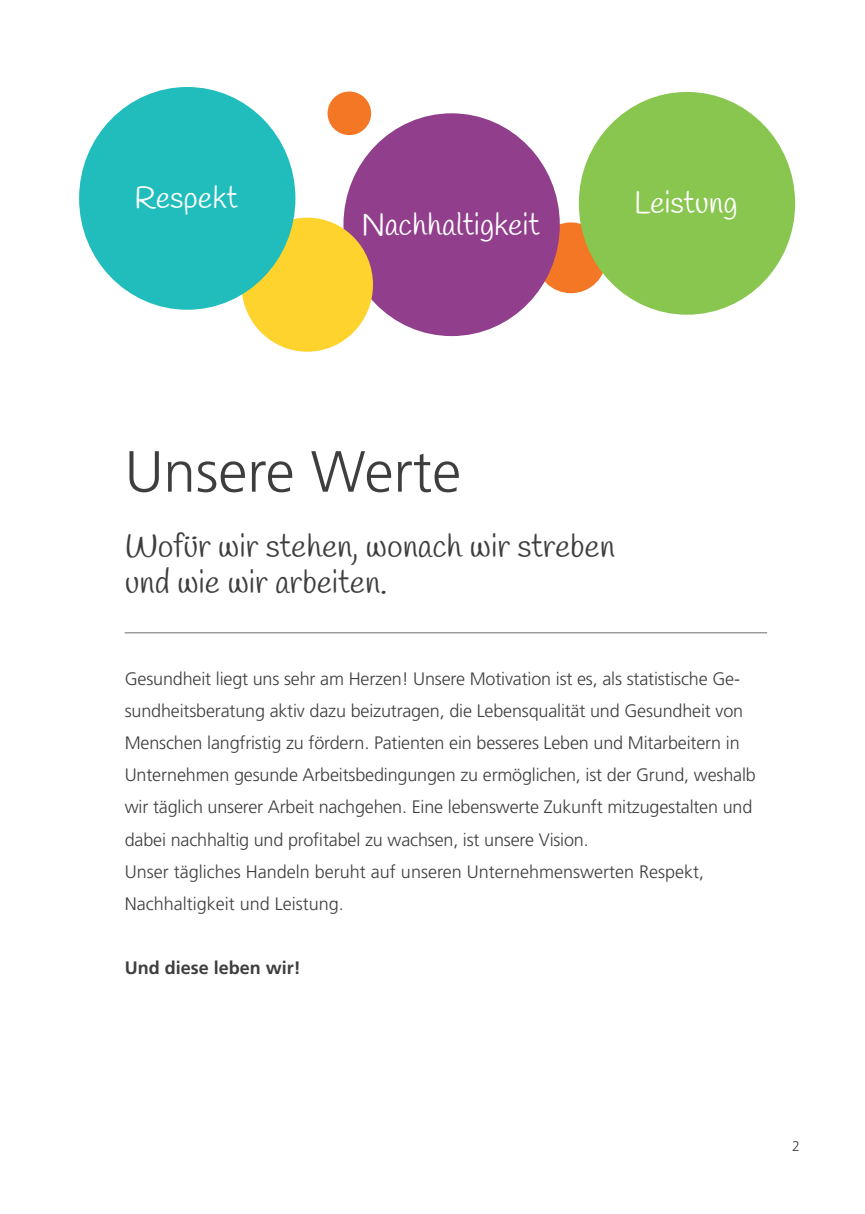
<style>
.page{position:relative;width:865px;height:1214px;background:#fff}
.page>*{position:absolute;margin:0;border:0;box-sizing:border-box;transform-origin:0 0}
.t1{font:300 58px "Frutiger LT Std";color:#3e3e3f}
.t2{font:32px/36px "Handlee";color:#3e3e3f}
.t3{font:30.6px "Handlee";color:#fff}
.fließtext{font:300 18px/32px "Frutiger LT Std";letter-spacing:-.01em;color:#3e3e3f}
.t4{font:700 18px "Frutiger LT Std";color:#3e3e3f}
.t5{font:300 14px "Frutiger LT Std";color:#3e3e3f}
</style>
<div class="page">
<hr style="left:125px;top:632px;width:642px;height:1px;background:#6c6d70">
<div style="left:535px;top:222px;width:71px;height:71px;background:#f47725;border-radius:50%"></div>
<div style="left:343px;top:113px;width:217px;height:223px;background:#913e8c;border-radius:50%"></div>
<div style="left:579px;top:92px;width:216px;height:223px;background:#89c650;border-radius:50%"></div>
<div style="left:327px;top:91px;width:44px;height:44px;background:#f47725;border-radius:50%"></div>
<div style="left:241px;top:217px;width:132px;height:134px;background:#fed32e;border-radius:50%"></div>
<div style="left:79px;top:87px;width:216px;height:223px;background:#21bdbd;border-radius:50%"></div>
<p class="t3" style="left:135px;top:180px;width:105px">Respekt</p>
<p class="t3" style="left:634px;top:184px;width:105px">Leistung</p>
<p class="t3" style="left:361px;top:206px;width:180px">Nachhaltigkeit</p>
<p class="t1" style="left:125px;top:439px;width:338px">Unsere Werte</p>
<p class="t2" style="left:125px;top:530px;width:491px">Wofür wir stehen, wonach wir streben und wie wir arbeiten.</p>
<p class="fließtext" style="left:125px;top:663px;width:632px">Gesundheit liegt uns sehr am Herzen! Unsere Motivation ist es, als statistische Ge&shy;sundheitsberatung aktiv dazu beizutragen, die Lebensqualität und Gesundheit von Menschen langfristig zu fördern. Patienten ein besseres Leben und Mitarbeitern in Unternehmen gesunde Arbeitsbedingungen zu ermöglichen, ist der Grund, weshalb wir täglich unserer Arbeit nachgehen. Eine lebenswerte Zukunft mitzugestalten und dabei nachhaltig und profitabel zu wachsen, ist unsere Vision.</p>
<p class="fließtext" style="left:125px;top:855px;width:581px">Unser tägliches Handeln beruht auf unseren Unternehmenswerten Respekt,<br>Nachhaltigkeit und Leistung.</p>
<p class="t4" style="left:125px;top:956px;width:178px">Und diese leben wir!</p>
<p class="t5" style="left:792px;top:1137px;width:9px">2</p>
</div>
